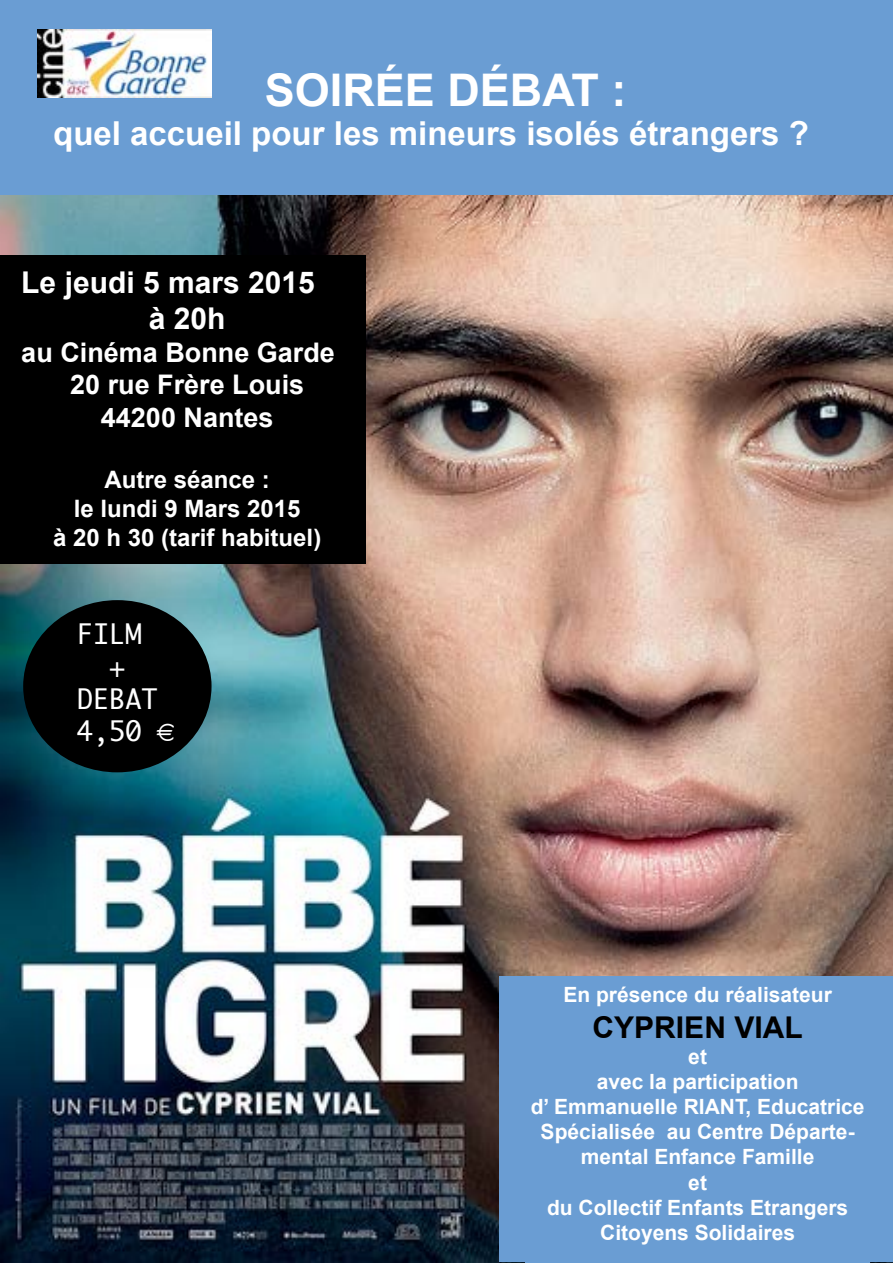
<style>
.page{position:relative;width:893px;height:1263px;background:#fff}
.page>*{position:absolute;margin:0;border:0;box-sizing:border-box;transform-origin:0 0}
.t1{font:700 45px "Arial";color:#fff}
.t2{font:700 33px "Arial";color:#fff}
.t3{font:700 30px/36px "Arial";color:#fff}
.t4{font:700 30px "Arial";color:#000}
.t5{font:700 27px "Arial";color:#fff}
.t6{font:27px "Monaco";color:#fff}
.t7{font:700 24px/28.8px "Arial";color:#fff;text-align:center}
.t8{font:700 21px/25.2px "Arial";color:#fff;text-align:center}
</style>
<div class="page">
<img style="left:0;top:195px;width:893px;height:1067px">
<div style="left:0;top:0;width:893px;height:195px;background:#6a9dd3"></div>
<div style="left:23px;top:600px;width:189px;height:172px;background:#000;border-radius:50%"></div>
<div style="left:500px;top:976px;width:393px;height:285px;background:#6a9dd3"></div>
<img style="left:38px;top:30px;width:174px;height:67px">
<div style="left:0;top:255px;width:366px;height:308px;background:#000"></div>
<div style="left:526px;top:987px;width:344px;height:276px;background:#6a9dd3"></div>
<h1 class="t1" style="left:265px;top:60px;width:363px">Soirée débat :</h1>
<h2 class="t2" style="left:53px;top:112px;width:757px">quel accueil pour les mineurs isolés étrangers ?</h2>
<h3 class="t3" style="left:149px;top:266px;width:167px;text-indent:-128px">Le jeudi 5 mars 2015 à 20h</h3>
<p class="t5" style="left:21px;top:334px;width:315px">au Cinéma Bonne Garde</p>
<p class="t5" style="left:70px;top:367px;width:236px">20 rue Frère Louis</p>
<p class="t5" style="left:101px;top:399px;width:174px">44200 Nantes</p>
<p class="t7" style="left:53px;top:466px;width:270px">Autre séance :<br>le lundi 9 Mars 2015<br>à 20 h 30 (tarif habituel)</p>
<p class="t6" style="left:77px;top:611px;width:66px">FILM</p>
<p class="t6" style="left:109px;top:643px;width:18px">+</p>
<p class="t6" style="left:77px;top:676px;width:82px">DEBAT</p>
<p class="t6" style="left:77px;top:708px;width:99px">4,50 €</p>
<p class="t8" style="left:563px;top:983px;width:270px">En présence du réalisateur</p>
<h3 class="t4" style="left:593px;top:1008px;width:212px">CYPRIEN VIAL</h3>
<p class="t8" style="left:531px;top:1044px;width:335px">et<br>avec la participation<br>d’ Emmanuelle RIANT, Educatrice<br>Spécialisée au Centre Départe&shy;mental Enfance Famille<br>et<br>du Collectif Enfants Etrangers<br>Citoyens Solidaires</p>
</div>
